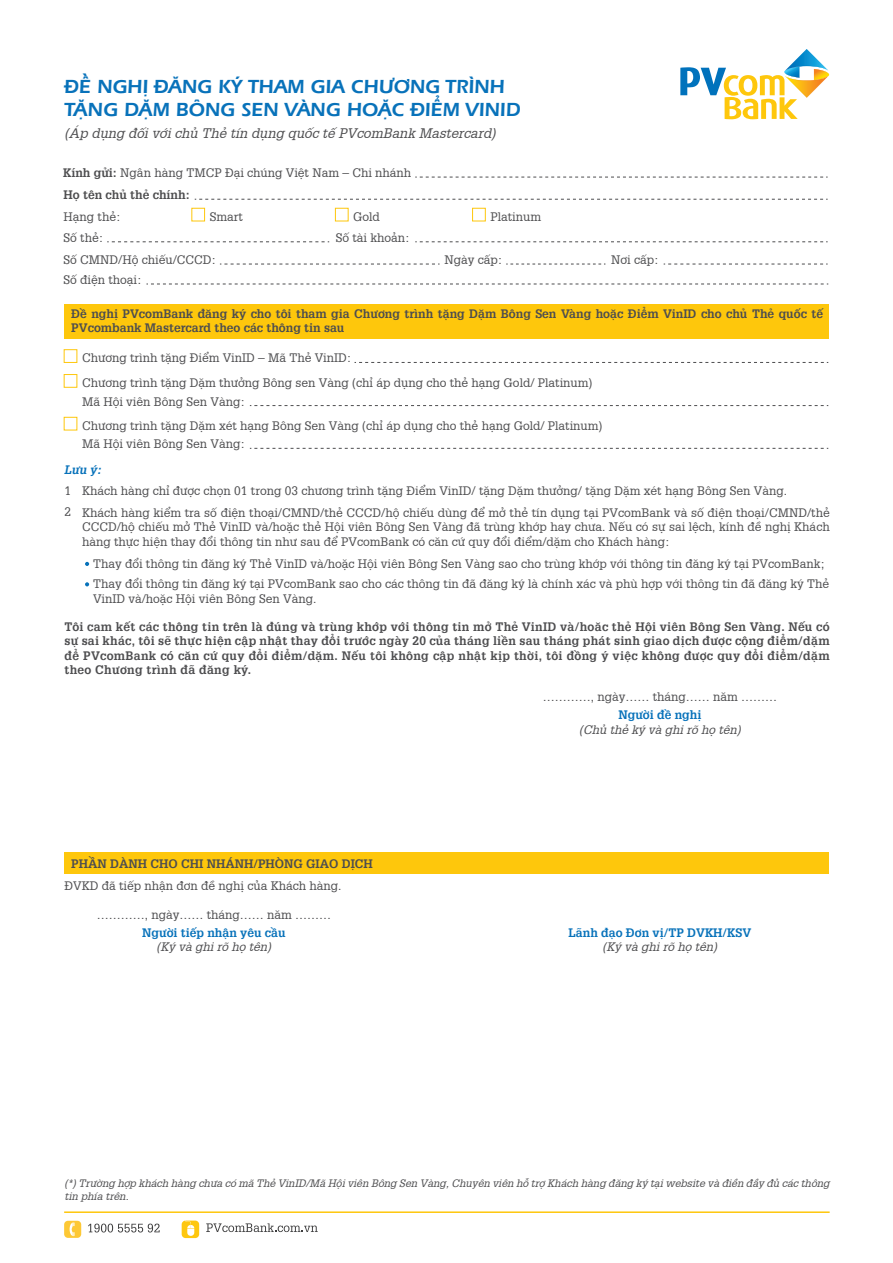
<style>
.page{position:relative;width:893px;height:1263px;background:#fff}
.page>*{position:absolute;margin:0;border:0;box-sizing:border-box;transform-origin:0 0}
.t1{font:600 19.5px/23.4px "ITC Eras VO";color:#0872ba}
.t2{font:italic 13.5px "Glypha VO";color:#4d4d4f}
.t3{font:12px/21.5px "Glypha VO";color:#4d4d4f}
.t4{font:700 12px/14.4px "Glypha VO";color:#4d4d4f}
.t5{font:italic 12px "Glypha VO";color:#4d4d4f}
.t6{font:700 12px "Glypha VO";color:#0872ba}
.t7{font:italic 700 12px "Glypha VO";color:#0872ba}
.t8{font:italic 10.5px/12.6px "Glypha VO";color:#4d4d4f}
.s1{font-weight:700}
</style>
<div class="page">
<div style="left:191px;top:208px;width:14px;height:13px;border:1px solid #fec70c"></div>
<div style="left:64px;top:304px;width:765px;height:34px;background:#fec70c"></div>
<svg style="left:195px;top:199px;width:633px;height:1px"></svg>
<svg style="left:415px;top:242px;width:413px;height:1px"></svg>
<svg style="left:107px;top:242px;width:222px;height:1px"></svg>
<svg style="left:220px;top:264px;width:220px;height:1px"></svg>
<svg style="left:415px;top:177px;width:413px;height:1px"></svg>
<svg style="left:680px;top:66px;width:150px;height:53px"></svg>
<svg style="left:146px;top:284px;width:682px;height:1px"></svg>
<svg style="left:355px;top:362px;width:473px;height:1px"></svg>
<svg style="left:506px;top:264px;width:99px;height:1px"></svg>
<svg style="left:664px;top:264px;width:164px;height:1px"></svg>
<div style="left:64px;top:349px;width:13px;height:14px;border:1px solid #fec70c"></div>
<div style="left:64px;top:374px;width:13px;height:14px;border:1px solid #fec70c"></div>
<svg style="left:250px;top:405px;width:578px;height:1px"></svg>
<div style="left:64px;top:417px;width:13px;height:13px;border:1px solid #fec70c"></div>
<svg style="left:250px;top:448px;width:578px;height:1px"></svg>
<div style="left:335px;top:208px;width:14px;height:13px;border:1px solid #fec70c"></div>
<div style="left:472px;top:208px;width:14px;height:13px;border:1px solid #fec70c"></div>
<hr style="left:64px;top:1211px;width:766px;height:2px;background:#fec70c">
<svg style="left:88px;top:1223px;width:72px;height:9px"></svg>
<svg style="left:64px;top:1221px;width:17px;height:17px"></svg>
<svg style="left:182px;top:1220px;width:17px;height:18px"></svg>
<svg style="left:206px;top:1223px;width:112px;height:9px"></svg>
<div style="left:64px;top:852px;width:765px;height:21px;background:#fec70c"></div>
<svg style="left:85px;top:562px;width:4px;height:4px"></svg>
<svg style="left:85px;top:582px;width:4px;height:4px"></svg>
<h1 class="t1" style="left:64px;top:73px;width:458px">ĐỀ NGHỊ ĐĂNG KÝ THAM GIA CHƯƠNG TRÌNH<br>TẶNG DẶM BÔNG SEN VÀNG HOẶC ĐIỂM VINID</h1>
<p class="t2" style="left:64px;top:123px;width:433px">(Áp dụng đối với chủ Thẻ tín dụng quốc tế PVcomBank Mastercard)</p>
<p class="t3" style="left:63px;top:161px;width:350px;line-height:22.2px"><span class="s1">Kính gửi:</span> Ngân hàng TMCP Đại chúng Việt Nam – Chi nhánh<br><span class="s1">Họ tên chủ thẻ chính:</span></p>
<p class="t3" style="left:64px;top:205px;width:154px">Hạng thẻ:<br>Số thẻ:<br>Số CMND/Hộ chiếu/CCCD:</p>
<p class="t3" style="left:64px;top:268px;width:80px">Số điện thoại:</p>
<p class="t3" style="left:210px;top:205px;width:35px">Smart</p>
<p class="t3" style="left:353px;top:205px;width:28px">Gold</p>
<p class="t3" style="left:490px;top:205px;width:52px">Platinum</p>
<p class="t3" style="left:336px;top:226px;width:76px">Số tài khoản:</p>
<p class="t3" style="left:445px;top:248px;width:60px">Ngày cấp:</p>
<p class="t3" style="left:611px;top:248px;width:49px">Nơi cấp:</p>
<p class="t4" style="left:71px;top:305px;width:753px">Đề nghị PVcomBank đăng ký cho tôi tham gia Chương trình tặng Dặm Bông Sen Vàng hoặc Điểm VinID cho chủ Thẻ quốc tế<br>PVcombank Mastercard theo các thông tin sau</p>
<p class="t3" style="left:82px;top:345px;width:512px;line-height:24.9px">Chương trình tặng Điểm VinID – Mã Thẻ VinID:<br>Chương trình tặng Dặm thưởng Bông sen Vàng (chỉ áp dụng cho thẻ hạng Gold/ Platinum)</p>
<p class="t3" style="left:82px;top:388px;width:522px;line-height:24.5px">Mã Hội viên Bông Sen Vàng:<br>Chương trình tặng Dặm xét hạng Bông Sen Vàng (chỉ áp dụng cho thẻ hạng Gold/ Platinum)</p>
<p class="t3" style="left:82px;top:432px;width:165px">Mã Hội viên Bông Sen Vàng:</p>
<p class="t7" style="left:64px;top:461px;width:38px">Lưu ý:</p>
<p class="t3" style="left:64px;top:479px;width:8px;line-height:21px">1<br>2</p>
<p class="t3" style="left:82px;top:478px;width:749px;line-height:21.9px">Khách hàng chỉ được chọn 01 trong 03 chương trình tặng Điểm VinID/ tặng Dặm thưởng/ tặng Dặm xét hạng Bông Sen Vàng.<br>Khách hàng kiểm tra số điện thoại/CMND/thẻ CCCD/hộ chiếu dùng để mở thẻ tín dụng tại PVcomBank và số điện thoại/CMND/thẻ</p>
<p class="t3" style="left:82px;top:518px;width:749px;line-height:14.4px">CCCD/hộ chiếu mở Thẻ VinID và/hoặc thẻ Hội viên Bông Sen Vàng đã trùng khớp hay chưa. Nếu có sự sai lệch, kính đề nghị Khách hàng thực hiện thay đổi thông tin như sau để PVcomBank có căn cứ quy đổi điểm/dặm cho Khách hàng:</p>
<p class="t3" style="left:93px;top:552px;width:738px;line-height:20.4px">Thay đổi thông tin đăng ký Thẻ VinID và/hoặc Hội viên Bông Sen Vàng sao cho trùng khớp với thông tin đăng ký tại PVcomBank;<br>Thay đổi thông tin đăng ký tại PVcomBank sao cho các thông tin đã đăng ký là chính xác và phù hợp với thông tin đã đăng ký Thẻ</p>
<p class="t3" style="left:93px;top:587px;width:225px">VinID và/hoặc Hội viên Bông Sen Vàng.</p>
<p class="t4" style="left:64px;top:618px;width:767px;text-align:justify">Tôi cam kết các thông tin trên là đúng và trùng khớp với thông tin mở Thẻ VinID và/hoăc thẻ Hội viên Bông Sen Vàng. Nếu có sự sai khác, tôi sẽ thực hiện cập nhật thay đổi trước ngày 20 của tháng liền sau tháng phát sinh giao dịch được cộng điểm/dặm để PVcomBank có căn cứ quy đổi điểm/dặm. Nếu tôi không cập nhật kịp thời, tôi đồng ý việc không được quy đổi điểm/dặm theo Chương trình đã đăng ký.</p>
<p class="t4" style="left:71px;top:855px;width:303px">PHẦN DÀNH CHO CHI NHÁNH/PHÒNG GIAO DỊCH</p>
<p class="t3" style="left:64px;top:874px;width:278px">ĐVKD đã tiếp nhận đơn đề nghị của Khách hàng.</p>
<p class="t3" style="left:97px;top:902px;width:236px">…………, ngày…… tháng…… năm ………</p>
<p class="t6" style="left:142px;top:923px;width:145px">Người tiếp nhận yêu cầu</p>
<p class="t5" style="left:157px;top:938px;width:116px">(Ký và ghi rõ họ tên)</p>
<p class="t3" style="left:543px;top:685px;width:236px">…………, ngày…… tháng…… năm ………</p>
<p class="t6" style="left:618px;top:706px;width:84px">Người đề nghị</p>
<p class="t5" style="left:579px;top:720px;width:163px">(Chủ thẻ ký và ghi rõ họ tên)</p>
<p class="t6" style="left:569px;top:923px;width:184px">Lãnh đạo Đơn vị/TP DVKH/KSV</p>
<p class="t5" style="left:603px;top:938px;width:116px">(Ký và ghi rõ họ tên)</p>
<p class="t8" style="left:64px;top:1176px;width:767px">(*) Trường hợp khách hàng chưa có mã Thẻ VinID/Mã Hội viên Bông Sen Vàng, Chuyên viên hỗ trợ Khách hàng đăng ký tại website và điền đầy đủ các thông tin phía trên.</p>
</div>
